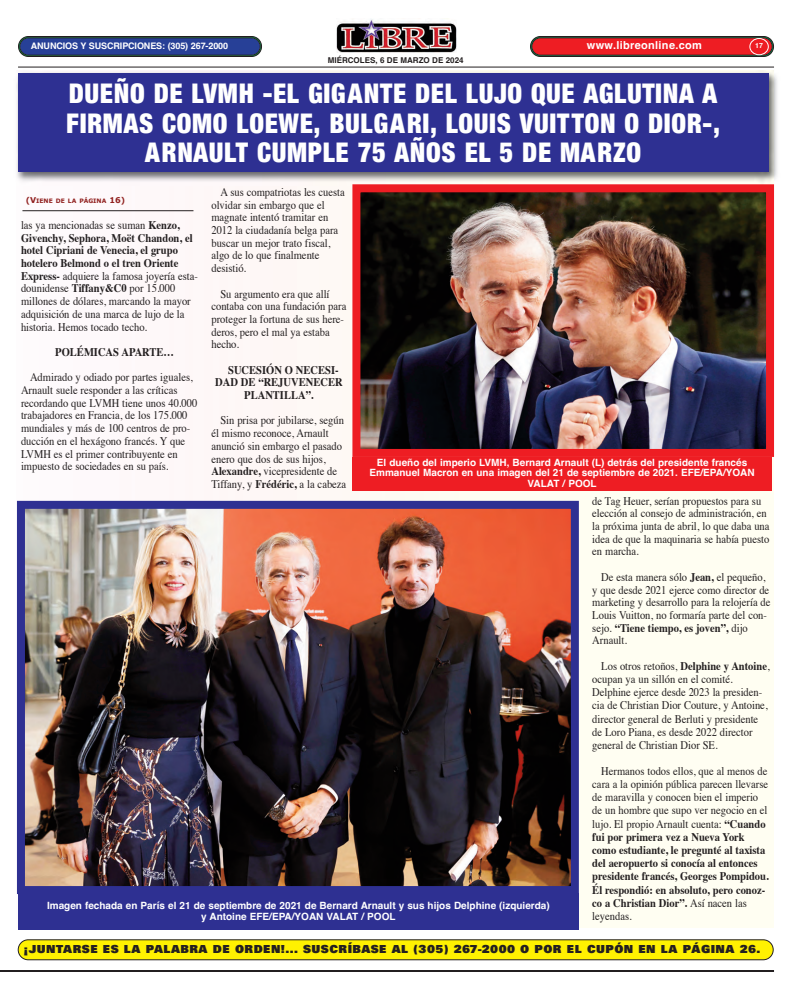
<style>
.page{position:relative;width:792px;height:990px;background:#fff}
.page>*{position:absolute;margin:0;border:0;box-sizing:border-box;transform-origin:0 0}
.t1{font:29.2px/29.8px "Sans Black Condensed DTC";letter-spacing:.025em;color:#fff;text-align:center}
.t2{font:12px "Univers Ultra Bold DTC";letter-spacing:.035em;color:#231f20}
.t3{font:11.7px/12.7px "Times";color:#231f20;scale:.9 1}
.t4{font:700 11.7px/13.2px "Times";color:#231f20;scale:.9 1}
.t5{font:700 11px "Helvetica";letter-spacing:.03em;color:#fff}
.t6{font:700 10px/10.5px "Helvetica";color:#fff;text-align:center}
.t7{font:700 9px "Helvetica";letter-spacing:-.01em;color:#fff}
.t8{font:700 8px "Helvetica";color:#231f20}
.t9{font:700 7px "Helvetica";color:#fff}
.t10{font:700 6px "Verdana";color:#91211f}
.s1{font-size:8px}
.s2{font-weight:700}
.s3{font-weight:400}
</style>
<div class="page">
<hr style="left:18px;top:67px;width:756px;height:1px;background:#231f20">
<img style="left:336px;top:18px;width:120px;height:35px">
<svg style="left:18px;top:36px;width:244px;height:21px;background:#2a407f"></svg>
<svg style="left:530px;top:36px;width:244px;height:21px;background:#bf282b"></svg>
<hr style="left:0;top:970px;width:774px;height:2px;background:#231f20">
<svg style="left:18px;top:939px;width:756px;height:21px;background:#ecdf08"></svg>
<div style="left:17px;top:185px;width:757px;height:743px;background:#fefaf5"></div>
<img style="left:16px;top:70px;width:761px;height:115px">
<div style="left:18px;top:74px;width:750px;height:98px;background:#2e3092"></div>
<img style="left:361px;top:193px;width:404px;height:255px">
<div style="left:352px;top:184px;width:422px;height:273px;border:8px solid #ee1d23"></div>
<img style="left:26px;top:510px;width:544px;height:375px">
<div style="left:17px;top:501px;width:562px;height:393px;border:8px solid #2e3092"></div>
<div style="left:352px;top:457px;width:420px;height:33px;background:#ee1d23"></div>
<div style="left:18px;top:893px;width:561px;height:37px;background:#2e3092"></div>
<hr style="left:22px;top:210px;width:171px;height:1px;background:#231f20">
<p class="t7" style="left:31px;top:42px;width:199px">ANUNCIOS Y SUSCRIPCIONES: (305) 267-2000</p>
<p class="t5" style="left:587px;top:41px;width:117px">www.libreonline.com</p>
<p class="t9" style="left:755px;top:43px;width:9px">17</p>
<p class="t8" style="left:328px;top:57px;width:137px">MIÉRCOLES, 6 DE MARZO DE 2024</p>
<h1 class="t1" style="left:66px;top:81px;width:655px">DUEÑO DE LVMH -EL GIGANTE DEL LUJO QUE AGLUTINA A<br>FIRMAS COMO LOEWE, BULGARI, LOUIS VUITTON O DIOR-,<br>ARNAULT CUMPLE 75 AÑOS EL 5 DE MARZO</h1>
<p class="t10" style="left:26px;top:197px;width:101px"><span class="s1">(V</span>IENE DE LA PÁGINA <span class="s1">16)</span></p>
<p class="t3" style="left:21px;top:220px;width:198px">las ya mencionadas se suman <span class="s2">Kenzo, Givenchy, Sephora, Moët Chandon, el hotel Cipriani de Venecia, el grupo hotelero Belmond o el tren Oriente Express-</span> adquiere la famosa joyería esta&shy;dounidense <span class="s2">Tiffany&amp;C0</span> por 15.000 millones de dólares, marcando la mayor adquisición de una marca de lujo de la historia. Hemos tocado techo.</p>
<p class="t4" style="left:55px;top:346px;width:133px">POLÉMICAS APARTE…</p>
<p class="t3" style="left:21px;top:372px;width:198px;text-indent:9px">Admirado y odiado por partes iguales, Arnault suele responder a las críticas recordando que LVMH tiene unos 40.000 trabajadores en Francia, de los 175.000 mundiales y más de 100 centros de pro&shy;ducción en el hexágono francés. Y que LVMH es el primer contribuyente en impuesto de sociedades en su país.</p>
<p class="t3" style="left:211px;top:187px;width:150px;text-indent:9px">A sus compatriotas les cuesta olvidar sin embargo que el magnate intentó tramitar en<br>2012 la ciudadanía belga para buscar un mejor trato fiscal, algo de lo que finalmente desistió.</p>
<p class="t3" style="left:211px;top:288px;width:151px;text-indent:9px">Su argumento era que allí contaba con una fundación para proteger la fortuna de sus here&shy;deros, pero el mal ya estaba hecho.</p>
<p class="t4" style="left:228px;top:364px;width:124px">SUCESIÓN O NECESI-</p>
<p class="t4" style="left:215px;top:377px;width:143px">DAD DE “REJUVENECER</p>
<p class="t4" style="left:244px;top:390px;width:79px">PLANTILLA”.</p>
<p class="t3" style="left:211px;top:415px;width:151px;text-indent:9px">Sin prisa por jubilarse, según él mismo reconoce, Arnault anunció sin embargo el pasado enero que dos de sus hijos,<br><span class="s2">Alexandre,</span> vicepresidente de<br>Tiffany, y <span class="s2">Frédéric,</span> a la cabeza</p>
<p class="t6" style="left:370px;top:458px;width:387px">El dueño del imperio LVMH, Bernard Arnault (L) detrás del presidente francés<br>Emmanuel Macron en una imagen del 21 de septiembre de 2021. EFE/EPA/YOAN<br>VALAT / POOL</p>
<p class="t6" style="left:47px;top:901px;width:504px">Imagen fechada en París el 21 de septiembre de 2021 de Bernard Arnault y sus hijos Delphine (izquierda) y Antoine EFE/EPA/YOAN VALAT / POOL</p>
<p class="t3" style="left:592px;top:495px;width:198px">de Tag Heuer, serían propuestos para su elección al consejo de administración, en la próxima junta de abril, lo que daba una idea de que la maquinaria se había puesto en marcha.</p>
<p class="t3" style="left:592px;top:572px;width:199px;text-indent:9px">De esta manera sólo <span class="s2">Jean,</span> el pequeño, y que desde 2021 ejerce como director de marketing y desarrollo para la relojería de Louis Vuitton, no formaría parte del con&shy;sejo. <span class="s2">“Tiene tiempo, es joven”,</span> dijo Arnault.</p>
<p class="t3" style="left:592px;top:660px;width:199px;line-height:13.2px;text-indent:9px">Los otros retoños, <span class="s2">Delphine y Antoine</span>, ocupan ya un sillón en el comité.<br>Delphine ejerce desde 2023 la presiden&shy;cia de Christian Dior Couture, y Antoine, director general de Berluti y presidente de Loro Piana, es desde 2022 director general de Christian Dior SE.</p>
<p class="t4" style="left:592px;top:765px;width:197px;text-indent:9px"><span class="s3">Hermanos todos ellos, que al menos de cara a la opinión pública parecen llevarse de maravilla y conocen bien el imperio de un hombre que supo ver negocio en el lujo. El propio Arnault cuenta:</span> “Cuando fui por primera vez a Nueva York como estudiante, le pregunté al taxista del aeropuerto si conocía al entonces presidente francés, Georges Pompidou.<br>Él respondió: en absoluto, pero conoz&shy;co a Christian Dior”. <span class="s3">Así nacen las leyendas.</span></p>
<p class="t2" style="left:24px;top:945px;width:738px">¡JUNTARSE ES LA PALABRA DE ORDEN!... SUSCRÍBASE AL (305) 267-2000 O POR EL CUPÓN EN LA PÁGINA 26.</p>
</div>
